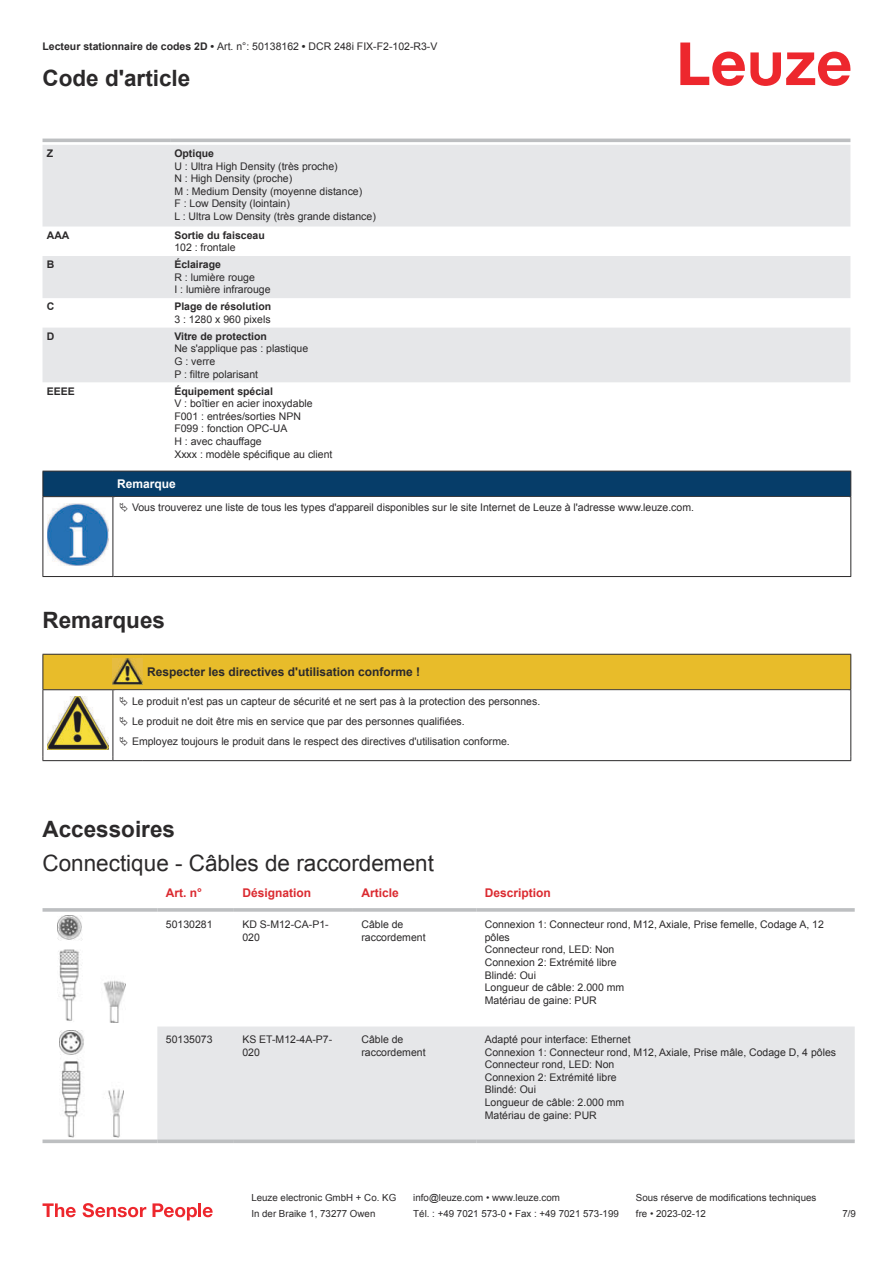
<style>
.page{position:relative;width:893px;height:1263px;background:#fff}
.page>*{position:absolute;margin:0;border:0;box-sizing:border-box;transform-origin:0 0}
.t1{font:700 22.5px "Arial";color:#2b292a}
.t2{font:22.5px "Arial";color:#2b292a}
.t3{font:700 12px "Arial";color:#2b292a}
.t4{font:700 12px "Arial";color:#db2a30}
.t5{font:700 12px "Arial";color:#fff}
.t6{font:10.5px/12.6px "Arial";color:#2b292a}
.t7{font:700 10.5px "Arial";color:#2b292a}
.t8{font:9.75px "Arial";color:#2b292a}
.s1{font-weight:700}
</style>
<div class="page">
<svg style="left:680px;top:43px;width:170px;height:43px"></svg>
<svg style="left:43px;top:145px;width:807px;height:237px;fill:#e6e7e9"></svg>
<hr style="left:43px;top:139px;width:127px;height:3px;background:#bdbfc1">
<hr style="left:170px;top:139px;width:680px;height:3px;background:#bdbfc1">
<div style="left:157px;top:1026px;width:698px;height:113px;background:#e6e7e9"></div>
<svg style="left:43px;top:908px;width:114px;height:4px"></svg>
<hr style="left:157px;top:908px;width:77px;height:4px;background:#c5c7c9">
<svg style="left:234px;top:908px;width:119px;height:4px"></svg>
<svg style="left:353px;top:908px;width:123px;height:4px"></svg>
<hr style="left:476px;top:908px;width:379px;height:4px;background:#c5c7c9">
<svg style="left:43px;top:1139px;width:114px;height:4px"></svg>
<svg style="left:157px;top:1139px;width:77px;height:4px"></svg>
<svg style="left:234px;top:1139px;width:119px;height:4px"></svg>
<svg style="left:353px;top:1139px;width:123px;height:4px"></svg>
<svg style="left:476px;top:1139px;width:379px;height:4px;background:#c2c4c6"></svg>
<img style="left:57px;top:916px;width:68px;height:106px">
<img style="left:59px;top:1031px;width:65px;height:106px">
<svg style="left:43px;top:1203px;width:33px;height:14px"></svg>
<svg style="left:83px;top:1203px;width:63px;height:14px"></svg>
<svg style="left:153px;top:1203px;width:44px;height:17px"></svg>
<hr style="left:198px;top:1203px;width:3px;height:14px;background:#ed272d">
<svg style="left:203px;top:1207px;width:10px;height:10px"></svg>
<div style="left:43px;top:471px;width:808px;height:26px;background:#063d69"></div>
<hr style="left:113px;top:496px;width:738px;height:1px;background:#2b292a">
<hr style="left:43px;top:497px;width:1px;height:75px;background:#2b292a">
<hr style="left:113px;top:497px;width:1px;height:75px;background:#2b292a">
<hr style="left:850px;top:497px;width:1px;height:75px;background:#2b292a">
<hr style="left:43px;top:576px;width:70px;height:1px;background:#2b292a">
<hr style="left:113px;top:576px;width:738px;height:1px;background:#2b292a">
<img style="left:47px;top:503px;width:61px;height:63px">
<hr style="left:43px;top:760px;width:70px;height:1px;background:#2b292a">
<hr style="left:113px;top:760px;width:30px;height:1px;background:#2b292a">
<hr style="left:143px;top:760px;width:708px;height:1px;background:#2b292a">
<svg style="left:43px;top:654px;width:808px;height:106px"></svg>
<p class="t6" style="left:43px;top:41px;width:396px"><span class="s1">Lecteur stationnaire de codes 2D •</span> Art. n°: 50138162 <span class="s1">•</span> DCR 248i FIX-F2-102-R3-V</p>
<h1 class="t1" style="left:43px;top:70px;width:149px">Code d'article</h1>
<p class="t7" style="left:47px;top:149px;width:8px">Z</p>
<p class="t7" style="left:174px;top:149px;width:41px">Optique</p>
<p class="t6" style="left:174px;top:161px;width:203px">U : Ultra High Density (très proche)<br>N : High Density (proche)<br>M : Medium Density (moyenne distance)<br>F : Low Density (lointain)<br>L : Ultra Low Density (très grande distance)</p>
<p class="t7" style="left:47px;top:231px;width:24px">AAA</p>
<p class="t7" style="left:174px;top:231px;width:92px">Sortie du faisceau</p>
<p class="t6" style="left:174px;top:242px;width:63px">102 : frontale</p>
<p class="t7" style="left:47px;top:261px;width:9px">B</p>
<p class="t7" style="left:174px;top:261px;width:48px">Éclairage</p>
<p class="t6" style="left:174px;top:272px;width:98px">R : lumière rouge<br>I : lumière infrarouge</p>
<p class="t7" style="left:47px;top:303px;width:9px">C</p>
<p class="t7" style="left:174px;top:303px;width:98px">Plage de résolution</p>
<p class="t6" style="left:174px;top:314px;width:98px">3 : 1280 x 960 pixels</p>
<p class="t7" style="left:47px;top:332px;width:9px">D</p>
<p class="t7" style="left:174px;top:332px;width:94px">Vitre de protection</p>
<p class="t6" style="left:174px;top:343px;width:135px">Ne s'applique pas : plastique<br>G : verre<br>P : filtre polarisant</p>
<p class="t7" style="left:47px;top:387px;width:30px">EEEE</p>
<p class="t7" style="left:174px;top:387px;width:100px">Équipement spécial</p>
<p class="t6" style="left:174px;top:398px;width:160px">V : boîtier en acier inoxydable<br>F001 : entrées/sorties NPN<br>F099 : fonction OPC-UA<br>H : avec chauffage<br>Xxxx : modèle spécifique au client</p>
<p class="t5" style="left:117px;top:479px;width:60px">Remarque</p>
<p class="t6" style="left:132px;top:502px;width:563px">Vous trouverez une liste de tous les types d'appareil disponibles sur le site Internet de Leuze à l'adresse www.leuze.com.</p>
<h1 class="t1" style="left:43px;top:611px;width:124px">Remarques</h1>
<p class="t3" style="left:147px;top:667px;width:274px">Respecter les directives d'utilisation conforme !</p>
<p class="t6" style="left:132px;top:692px;width:410px;line-height:20.2px">Le produit n'est pas un capteur de sécurité et ne sert pas à la protection des personnes.<br>Le produit ne doit être mis en service que par des personnes qualifiées.<br>Employez toujours le produit dans le respect des directives d'utilisation conforme.</p>
<h1 class="t1" style="left:43px;top:821px;width:134px">Accessoires</h1>
<h1 class="t2" style="left:43px;top:855px;width:393px">Connectique - Câbles de raccordement</h1>
<p class="t4" style="left:166px;top:888px;width:38px">Art. n°</p>
<p class="t4" style="left:242px;top:888px;width:70px">Désignation</p>
<p class="t4" style="left:361px;top:888px;width:39px">Article</p>
<p class="t4" style="left:485px;top:888px;width:68px">Description</p>
<p class="t6" style="left:166px;top:919px;width:48px">50130281</p>
<p class="t6" style="left:242px;top:919px;width:88px">KD S-M12-CA-P1-<br>020</p>
<p class="t6" style="left:361px;top:919px;width:66px">Câble de raccordement</p>
<p class="t6" style="left:485px;top:919px;width:341px">Connexion 1: Connecteur rond, M12, Axiale, Prise femelle, Codage A, 12 pôles<br>Connecteur rond, LED: Non<br>Connexion 2: Extrémité libre<br>Blindé: Oui<br>Longueur de câble: 2.000 mm<br>Matériau de gaine: PUR</p>
<p class="t6" style="left:166px;top:1034px;width:48px">50135073</p>
<p class="t6" style="left:242px;top:1034px;width:91px">KS ET-M12-4A-P7-<br>020</p>
<p class="t6" style="left:361px;top:1034px;width:66px">Câble de raccordement</p>
<p class="t6" style="left:485px;top:1034px;width:353px">Adapté pour interface: Ethernet<br>Connexion 1: Connecteur rond, M12, Axiale, Prise mâle, Codage D, 4 pôles<br>Connecteur rond, LED: Non<br>Connexion 2: Extrémité libre<br>Blindé: Oui<br>Longueur de câble: 2.000 mm<br>Matériau de gaine: PUR</p>
<p class="t8" style="left:251px;top:1194px;width:146px">Leuze electronic GmbH + Co. KG</p>
<p class="t8" style="left:413px;top:1194px;width:148px">info@leuze.com • www.leuze.com</p>
<p class="t8" style="left:636px;top:1194px;width:182px">Sous réserve de modifications techniques</p>
<p class="t8" style="left:251px;top:1210px;width:126px">In der Braike 1, 73277 Owen</p>
<p class="t8" style="left:413px;top:1210px;width:207px">Tél. : +49 7021 573-0 • Fax : +49 7021 573-199</p>
<p class="t8" style="left:636px;top:1210px;width:72px">fre • 2023-02-12</p>
<p class="t8" style="left:842px;top:1210px;width:15px">7 /9</p>
</div>
